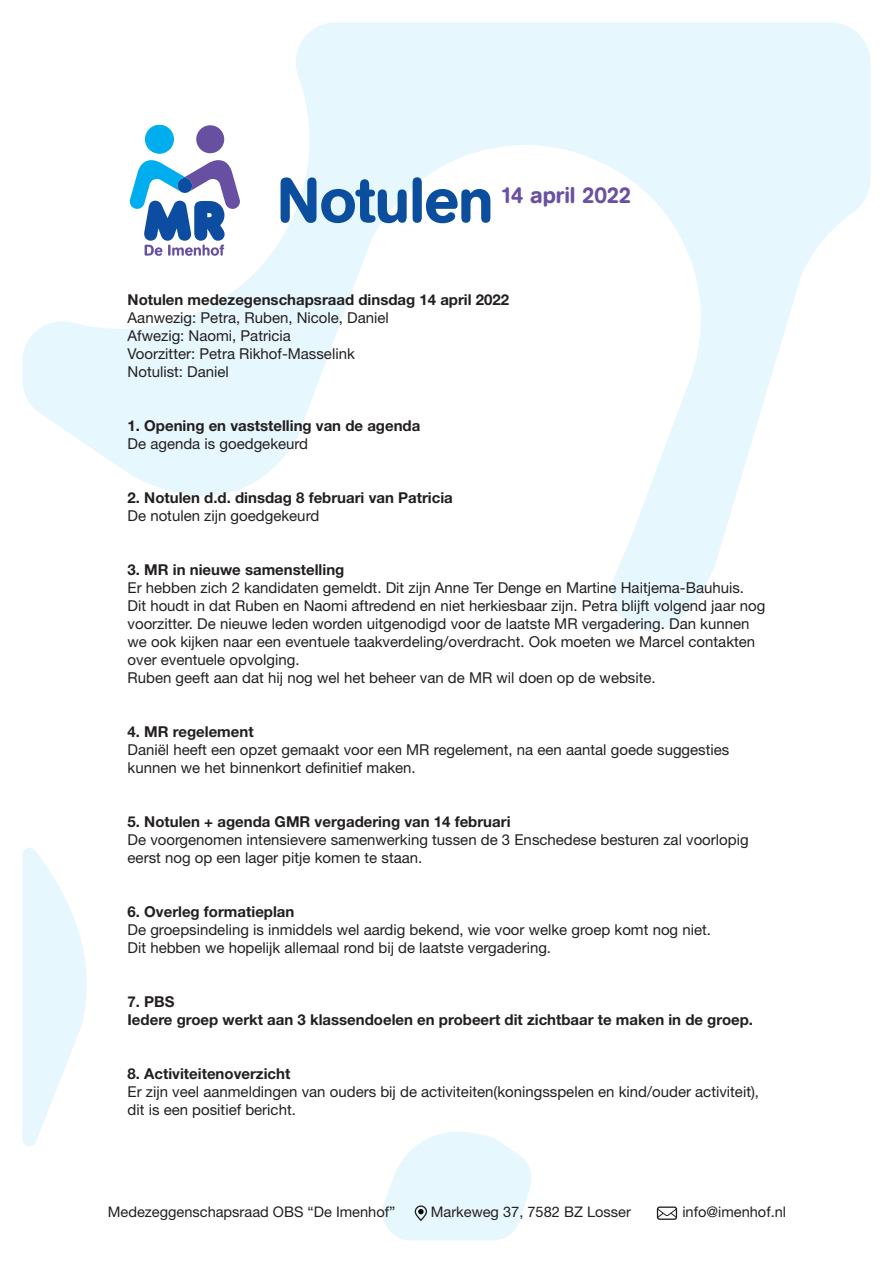
<style>
.page{position:relative;width:893px;height:1263px;background:#fff}
.page>*{position:absolute;margin:0;border:0;box-sizing:border-box;transform-origin:0 0}
.t1{font:500 63px "AG Book Rounded";letter-spacing:-.01em;color:#0b4e9d}
.t2{font:59.1px "Frankfurter DEE";color:#0d4da1}
.t3{font:500 22.5px "AG Book Rounded";letter-spacing:-.01em;color:#6950a1}
.t4{font:15px/18px "Helvetica Neue LT Std";color:#231f20}
.t5{font:700 15px "Helvetica Neue LT Std";color:#231f20}
.t6{font:14.55px "Helvetica Neue LT Std";color:#231f20}
</style>
<div class="page">
<svg style="left:22px;top:847px;width:65px;height:299px"></svg>
<svg style="left:22px;top:23px;width:848px;height:608px"></svg>
<div style="left:657px;top:1206px;width:20px;height:14px;border:1px solid #231f20;border-radius:2px"></div>
<svg style="left:656px;top:1207px;width:22px;height:12px"></svg>
<svg style="left:382px;top:1132px;width:150px;height:108px"></svg>
<div style="left:111px;top:90px;width:148px;height:178px;background:#fff"></div>
<div style="left:145px;top:125px;width:28px;height:28px;background:#00aeef;border-radius:50%"></div>
<div style="left:145px;top:125px;width:28px;height:28px;border:1px solid #00aeef;border-radius:50%"></div>
<div style="left:196px;top:125px;width:28px;height:28px;background:#6850a1;border-radius:50%"></div>
<svg style="left:145px;top:245px;width:17px;height:11px"></svg>
<svg style="left:168px;top:245px;width:56px;height:11px"></svg>
<svg style="left:129px;top:160px;width:111px;height:49px"></svg>
<p class="t2" style="left:144px;top:185px;width:83px">MR</p>
<p class="t1" style="left:277px;top:164px;width:218px">Notulen</p>
<p class="t3" style="left:500px;top:182px;width:133px">14 april 2022</p>
<p class="t5" style="left:128px;top:290px;width:383px">Notulen medezegenschapsraad dinsdag 14 april 2022</p>
<p class="t4" style="left:128px;top:309px;width:263px">Aanwezig: Petra, Ruben, Nicole, Daniel<br>Afwezig: Naomi, Patricia<br>Voorzitter: Petra Rikhof-Masselink</p>
<p class="t4" style="left:128px;top:363px;width:103px">Notulist: Daniel</p>
<p class="t5" style="left:128px;top:416px;width:294px">1. Opening en vaststelling van de agenda</p>
<p class="t4" style="left:128px;top:435px;width:182px">De agenda is goedgekeurd</p>
<p class="t5" style="left:128px;top:488px;width:327px">2. Notulen d.d. dinsdag 8 februari van Patricia</p>
<p class="t4" style="left:128px;top:507px;width:193px">De notulen zijn goedgekeurd</p>
<p class="t5" style="left:128px;top:560px;width:218px">3. MR in nieuwe samenstelling</p>
<p class="t4" style="left:128px;top:579px;width:639px">Er hebben zich 2 kandidaten gemeldt. Dit zijn Anne Ter Denge en Martine Haitjema-Bauhuis.<br>Dit houdt in dat Ruben en Naomi aftredend en niet herkiesbaar zijn. Petra blijft volgend jaar nog voorzitter. De nieuwe leden worden uitgenodigd voor de laatste MR vergadering. Dan kunnen we ook kijken naar een eventuele taakverdeling/overdracht. Ook moeten we Marcel contakten over eventuele opvolging.</p>
<p class="t4" style="left:128px;top:669px;width:530px">Ruben geeft aan dat hij nog wel het beheer van de MR wil doen op de website.</p>
<p class="t5" style="left:128px;top:722px;width:128px">4. MR regelement</p>
<p class="t4" style="left:128px;top:741px;width:603px">Daniël heeft een opzet gemaakt voor een MR regelement, na een aantal goede suggesties kunnen we het binnenkort definitief maken.</p>
<p class="t5" style="left:128px;top:812px;width:384px">5. Notulen + agenda GMR vergadering van 14 februari</p>
<p class="t4" style="left:128px;top:831px;width:623px">De voorgenomen intensievere samenwerking tussen de 3 Enschedese besturen zal voorlopig eerst nog op een lager pitje komen te staan.</p>
<p class="t5" style="left:128px;top:902px;width:168px">6. Overleg formatieplan</p>
<p class="t4" style="left:128px;top:921px;width:585px">De groepsindeling is inmiddels wel aardig bekend, wie voor welke groep komt nog niet.</p>
<p class="t4" style="left:128px;top:939px;width:425px">Dit hebben we hopelijk allemaal rond bij de laatste vergadering.</p>
<p class="t5" style="left:128px;top:992px;width:48px">7. PBS</p>
<p class="t5" style="left:128px;top:1010px;width:627px">Iedere groep werkt aan 3 klassendoelen en probeert dit zichtbaar te maken in de groep.</p>
<p class="t5" style="left:128px;top:1064px;width:164px">8. Activiteitenoverzicht</p>
<p class="t4" style="left:128px;top:1083px;width:633px">Er zijn veel aanmeldingen van ouders bij de activiteiten(koningsspelen en kind/ouder activiteit), dit is een positief bericht.</p>
<p class="t6" style="left:108px;top:1203px;width:289px">Medezeggenschapsraad OBS “De Imenhof”</p>
<p class="t6" style="left:431px;top:1203px;width:202px">Markeweg 37, 7582 BZ Losser</p>
<p class="t6" style="left:682px;top:1203px;width:105px">info@imenhof.nl</p>
</div>
